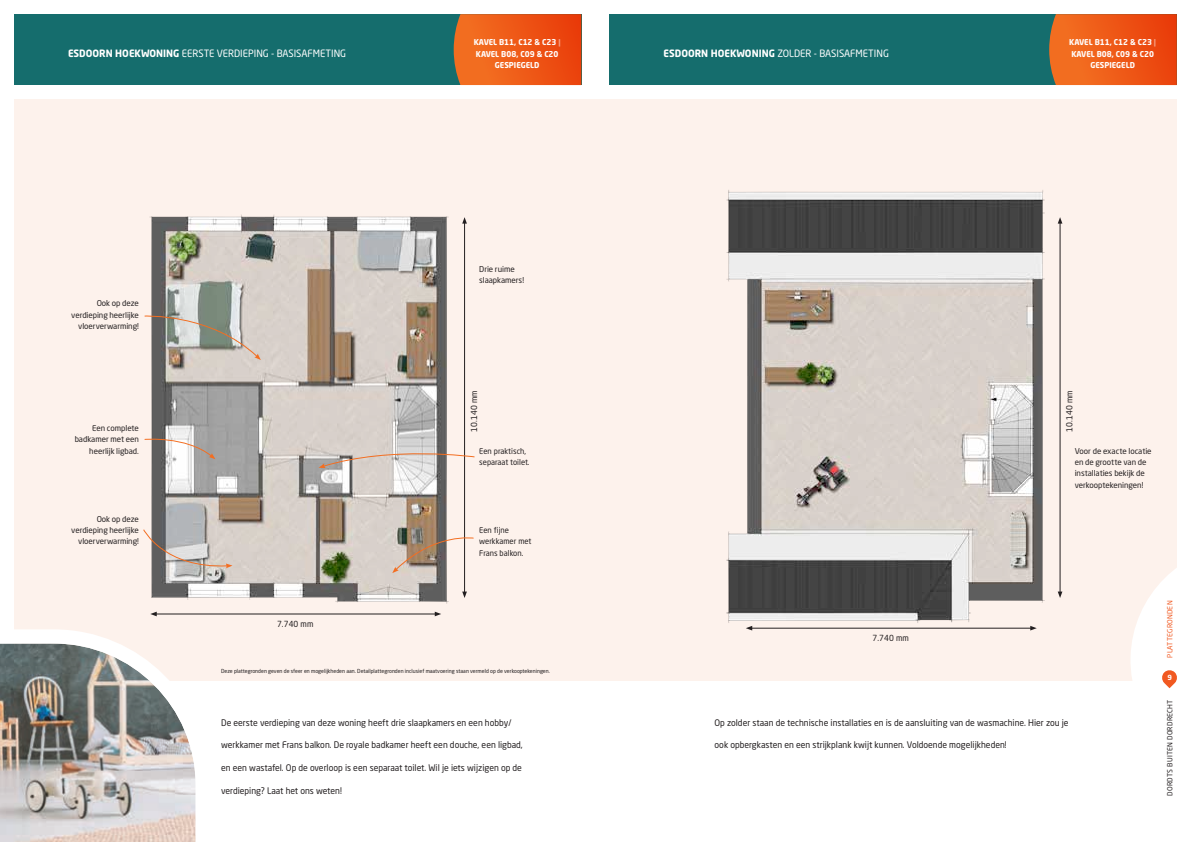
<style>
.page{position:relative;width:1191px;height:842px;background:#fff}
.page>*{position:absolute;margin:0;border:0;box-sizing:border-box;transform-origin:0 0}
.t1{font:10px "Neo Sans Std";color:#fff;scale:.96 1}
.t2{font:9px "Neo Sans Std";color:#231f20;scale:.96 1}
.t3{font:8.3px "Neo Sans Std";letter-spacing:.01em;color:#231f20;scale:.96 1}
.t4{font:8px/11.3px "Neo Sans Std";letter-spacing:-.01em;color:#231f20;text-align:right}
.t5{font:700 8px/11.3px "Neo Sans Std";color:#fff;text-align:center;scale:.96 1}
.t6{font:8px/11.3px "Neo Sans Std";letter-spacing:-.01em;color:#231f20;scale:.96 1}
.t7{font:7px "Neo Sans Std";letter-spacing:.03em;color:#231f20}
.t8{font:7px "Neo Sans Std";letter-spacing:.03em;color:#f15921}
.t9{font:700 7px "Neo Sans Std";color:#fff}
.t10{font:5.5px "Neo Sans Std";color:#231f20;scale:.96 1}
.s1{color:#f59d80}
.s2{font-weight:700}
</style>
<div class="page">
<div style="left:14px;top:99px;width:1162px;height:581px;background:#fdf2ec"></div>
<div style="left:609px;top:14px;width:567px;height:71px;background:#156d6d"></div>
<svg style="left:1049px;top:14px;width:127px;height:71px;background:#e95918"></svg>
<svg style="left:1129px;top:543px;width:48px;height:146px"></svg>
<div style="left:14px;top:14px;width:567px;height:71px;background:#156d6d"></div>
<svg style="left:454px;top:14px;width:127px;height:71px;background:#ea5918"></svg>
<svg style="left:0;top:629px;width:217px;height:213px"></svg>
<hr style="left:155px;top:614px;width:281px;height:1px;background:#231f20">
<svg style="left:435px;top:612px;width:6px;height:4px"></svg>
<svg style="left:150px;top:612px;width:7px;height:4px"></svg>
<hr style="left:750px;top:628px;width:281px;height:1px;background:#231f20">
<svg style="left:1030px;top:626px;width:6px;height:4px"></svg>
<svg style="left:746px;top:626px;width:6px;height:4px"></svg>
<hr style="left:464px;top:222px;width:1px;height:371px;background:#231f20">
<svg style="left:462px;top:591px;width:5px;height:7px"></svg>
<svg style="left:462px;top:217px;width:5px;height:7px"></svg>
<hr style="left:1059px;top:222px;width:1px;height:371px;background:#231f20">
<svg style="left:1057px;top:591px;width:5px;height:7px"></svg>
<svg style="left:1057px;top:217px;width:5px;height:7px"></svg>
<img style="left:150px;top:214px;width:299px;height:390px">
<img style="left:726px;top:190px;width:319px;height:433px">
<svg style="left:144px;top:436px;width:71px;height:23px"></svg>
<svg style="left:318px;top:445px;width:157px;height:23px"></svg>
<svg style="left:392px;top:532px;width:82px;height:41px"></svg>
<svg style="left:143px;top:529px;width:89px;height:40px;background:#bdb7b3"></svg>
<svg style="left:144px;top:313px;width:117px;height:47px;background:#b0aea5"></svg>
<p class="t5" style="left:474px;top:37px;width:92px">KAVEL B11, C12 &amp; C23 <span class="s1">|<br></span>KAVEL B08, C09 &amp; C20<br>GESPIEGELD</p>
<p class="t1" style="left:68px;top:47px;width:291px"><span class="s2">ESDOORN HOEKWONING</span> EERSTE VERDIEPING - BASISAFMETING</p>
<p class="t1" style="left:663px;top:47px;width:236px"><span class="s2">ESDOORN HOEKWONING</span> ZOLDER - BASISAFMETING</p>
<p class="t5" style="left:1069px;top:37px;width:92px">KAVEL B11, C12 &amp; C23 <span class="s1">|<br></span>KAVEL B08, C09 &amp; C20<br>GESPIEGELD</p>
<p class="t4" style="left:71px;top:297px;width:69px">Ook op deze verdieping heerlijke vloerverwarming!</p>
<p class="t4" style="left:92px;top:422px;width:48px">Een complete</p>
<p class="t4" style="left:75px;top:433px;width:66px">badkamer met een heerlijk ligbad.</p>
<p class="t4" style="left:71px;top:513px;width:69px">Ook op deze verdieping heerlijke vloerverwarming!</p>
<p class="t4" style="left:479px;top:263px;width:46px;text-align:left">Drie ruime slaapkamers!</p>
<p class="t3" style="left:469px;top:432px;width:45px;rotate:-90deg">10.140 mm</p>
<p class="t3" style="left:1064px;top:432px;width:45px;rotate:-90deg">10.140 mm</p>
<p class="t6" style="left:479px;top:445px;width:54px">Een praktisch, separaat toilet.</p>
<p class="t6" style="left:479px;top:524px;width:56px">Een fijne werkkamer met<br>Frans balkon.</p>
<p class="t4" style="left:1074px;top:445px;width:78px;text-align:left">Voor de exacte locatie en de grootte van de installaties bekijk de verkooptekeningen!</p>
<p class="t3" style="left:277px;top:618px;width:39px">7.740 mm</p>
<p class="t10" style="left:221px;top:667px;width:344px">Deze plattegronden geven de sfeer en mogelijkheden aan. Detailplattegronden inclusief maatvoering staan vermeld op de verkooptekeningen.</p>
<p class="t2" style="left:221px;top:717px;width:304px">De eerste verdieping van deze woning heeft drie slaapkamers en een hobby/</p>
<p class="t2" style="left:221px;top:740px;width:316px">werkkamer met Frans balkon. De royale badkamer heeft een douche, een ligbad,</p>
<p class="t2" style="left:221px;top:762px;width:315px">en een wastafel. Op de overloop is een separaat toilet. Wil je iets wijzigen op de</p>
<p class="t2" style="left:221px;top:785px;width:127px">verdieping? Laat het ons weten!</p>
<p class="t3" style="left:872px;top:632px;width:39px">7.740 mm</p>
<p class="t2" style="left:714px;top:717px;width:370px">Op zolder staan de technische installaties en is de aansluiting van de wasmachine. Hier zou je</p>
<p class="t2" style="left:714px;top:740px;width:306px">ook opbergkasten en een strijkplank kwijt kunnen. Voldoende mogelijkheden!</p>
<p class="t8" style="left:1165px;top:658px;width:59px;rotate:-90deg">PLATTEGRONDEN</p>
<p class="t9" style="left:1167px;top:673px;width:6px">9</p>
<p class="t7" style="left:1165px;top:796px;width:98px;rotate:-90deg">DORDTS BUITEN DORDRECHT</p>
</div>
